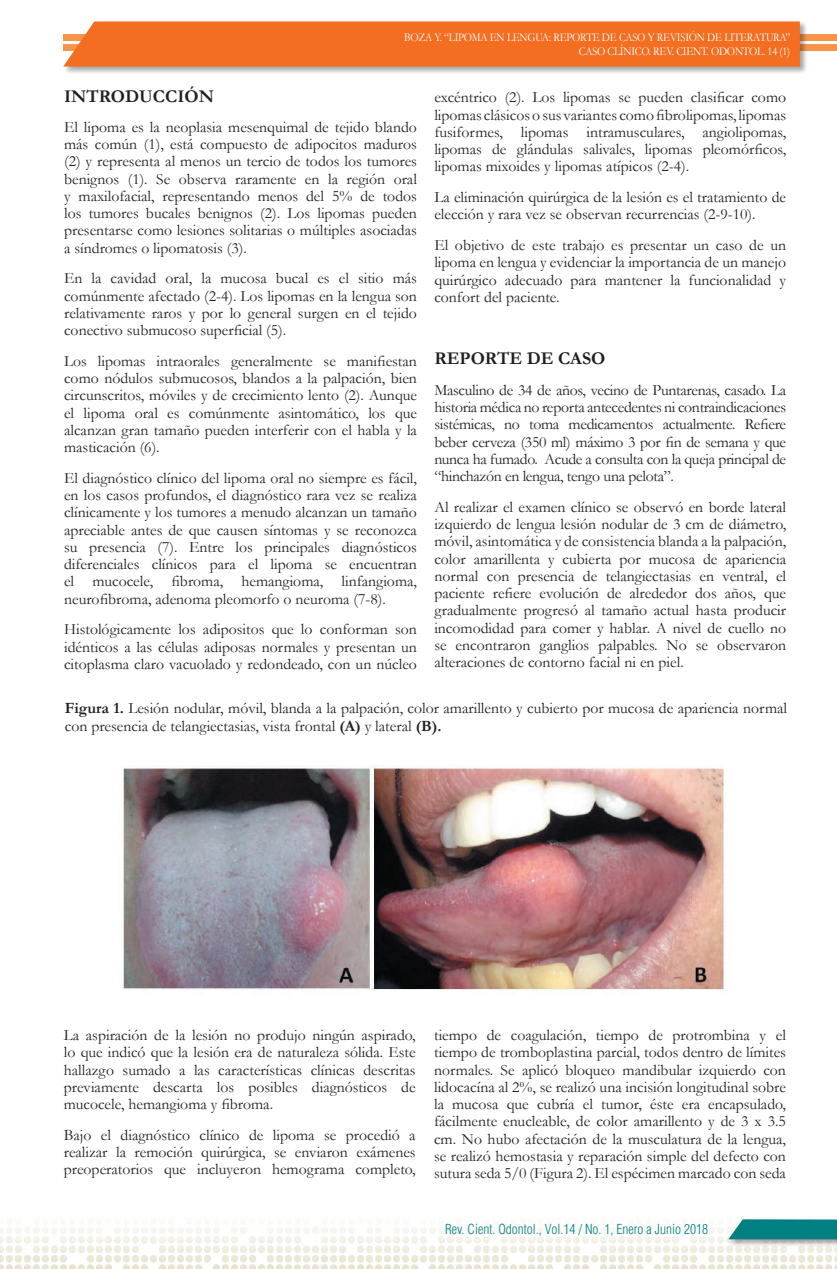
<style>
.page{position:relative;width:837px;height:1269px;background:#fff}
.page>*{position:absolute;margin:0;border:0;box-sizing:border-box;transform-origin:0 0}
.t1{font:700 18px "Garamond";color:#231f20}
.t2{font:15.75px/17.2px "Garamond";color:#231f20;text-align:justify}
.t3{font:300 condensed 13.5px "Helvetica LT Std";color:#008080}
.t4{font:12px/13.5px "Garamond";letter-spacing:-.02em;color:#fff;text-align:right;scale:.88 1}
.s1{font-weight:700}
</style>
<div class="page">
<img style="left:0;top:1223px;width:837px;height:46px">
<div style="left:728px;top:1218px;width:109px;height:29px;background:#231f20;opacity:.4"></div>
<svg style="left:728px;top:1219px;width:109px;height:20px"></svg>
<div style="left:63px;top:44px;width:774px;height:6px;background:#f79447"></div>
<div style="left:63px;top:34px;width:774px;height:7px;background:#f79447"></div>
<div style="left:62px;top:20px;width:745px;height:54px;background:#231f20;opacity:.4"></div>
<div style="left:63px;top:22px;width:737px;height:45px;background:#f36e21"></div>
<img style="left:123px;top:765px;width:601px;height:226px">
<p class="t4" style="left:404px;top:31px;width:440px">BOZA Y. “LIPOMA EN LENGUA: REPORTE DE CASO Y REVISIÓN DE LITERATURA”<br>CASO CLÍNICO. REV. CIENT. ODONTOL. 14 (1)</p>
<p class="t1" style="left:64px;top:86px;width:151px">INTRODUCCIÓN</p>
<p class="t2" style="left:64px;top:118px;width:354px">El lipoma es la neoplasia mesenquimal de tejido blando más común (1), está compuesto de adipocitos maduros (2) y representa al menos un tercio de todos los tumores benignos (1). Se observa raramente en la región oral y maxilofacial, representando menos del 5% de todos los tumores bucales benignos (2). Los lipomas pueden presentarse como lesiones solitarias o múltiples asociadas a síndromes o lipomatosis (3).</p>
<p class="t2" style="left:64px;top:270px;width:354px">En la cavidad oral, la mucosa bucal es el sitio más comúnmente afectado (2-4). Los lipomas en la lengua son relativamente raros y por lo general surgen en el tejido conectivo submucoso superficial (5).</p>
<p class="t2" style="left:64px;top:352px;width:354px">Los lipomas intraorales generalmente se manifiestan como nódulos submucosos, blandos a la palpación, bien circunscritos, móviles y de crecimiento lento (2). Aunque el lipoma oral es comúnmente asintomático, los que alcanzan gran tamaño pueden interferir con el habla y la masticación (6).</p>
<p class="t2" style="left:64px;top:469px;width:354px">El diagnóstico clínico del lipoma oral no siempre es fácil, en los casos profundos, el diagnóstico rara vez se realiza clínicamente y los tumores a menudo alcanzan un tamaño apreciable antes de que causen síntomas y se reconozca su presencia (7). Entre los principales diagnósticos diferenciales clínicos para el lipoma se encuentran el mucocele, fibroma, hemangioma, linfangioma, neurofibroma, adenoma pleomorfo o neuroma (7-8).</p>
<p class="t2" style="left:64px;top:621px;width:354px">Histológicamente los adipositos que lo conforman son idénticos a las células adiposas normales y presentan un citoplasma claro vacuolado y redondeado, con un núcleo</p>
<p class="t2" style="left:434px;top:89px;width:353px">excéntrico (2). Los lipomas se pueden clasificar como lipomas clásicos o sus variantes como fibrolipomas, lipomas fusiformes, lipomas intramusculares, angiolipomas, lipomas de glándulas salivales, lipomas pleomórficos, lipomas mixoides y lipomas atípicos (2-4).</p>
<p class="t2" style="left:434px;top:188px;width:353px">La eliminación quirúrgica de la lesión es el tratamiento de elección y rara vez se observan recurrencias (2-9-10).</p>
<p class="t2" style="left:434px;top:236px;width:353px">El objetivo de este trabajo es presentar un caso de un lipoma en lengua y evidenciar la importancia de un manejo quirúrgico adecuado para mantener la funcionalidad y confort del paciente.</p>
<p class="t1" style="left:434px;top:348px;width:173px">REPORTE DE CASO</p>
<p class="t2" style="left:434px;top:381px;width:353px">Masculino de 34 de años, vecino de Puntarenas, casado. La historia médica no reporta antecedentes ni contraindicaciones sistémicas, no toma medicamentos actualmente. Refiere beber cerveza (350 ml) máximo 3 por fin de semana y que nunca ha fumado. Acude a consulta con la queja principal de “hinchazón en lengua, tengo una pelota”.</p>
<p class="t2" style="left:434px;top:498px;width:353px">Al realizar el examen clínico se observó en borde lateral izquierdo de lengua lesión nodular de 3 cm de diámetro, móvil, asintomática y de consistencia blanda a la palpación, color amarillenta y cubierta por mucosa de apariencia normal con presencia de telangiectasias en ventral, el paciente refiere evolución de alrededor dos años, que gradualmente progresó al tamaño actual hasta producir incomodidad para comer y hablar. A nivel de cuello no se encontraron ganglios palpables. No se observaron alteraciones de contorno facial ni en piel.</p>
<p class="t2" style="left:65px;top:700px;width:724px"><span class="s1">Figura 1.</span> Lesión nodular, móvil, blanda a la palpación, color amarillento y cubierto por mucosa de apariencia normal con presencia de telangiectasias, vista frontal <span class="s1">(A)</span> y lateral <span class="s1">(B).</span></p>
<p class="t2" style="left:64px;top:1026px;width:353px">La aspiración de la lesión no produjo ningún aspirado, lo que indicó que la lesión era de naturaleza sólida. Este hallazgo sumado a las características clínicas descritas previamente descarta los posibles diagnósticos de mucocele, hemangioma y fibroma.</p>
<p class="t2" style="left:64px;top:1126px;width:353px">Bajo el diagnóstico clínico de lipoma se procedió a realizar la remoción quirúrgica, se enviaron exámenes preoperatorios que incluyeron hemograma completo,</p>
<p class="t2" style="left:434px;top:1026px;width:353px">tiempo de coagulación, tiempo de protrombina y el tiempo de tromboplastina parcial, todos dentro de límites normales. Se aplicó bloqueo mandibular izquierdo con lidocacína al 2%, se realizó una incisión longitudinal sobre la mucosa que cubría el tumor, éste era encapsulado, fácilmente enucleable, de color amarillento y de 3 x 3.5 cm. No hubo afectación de la musculatura de la lengua, se realizó hemostasia y reparación simple del defecto con sutura seda 5/0 (Figura 2). El espécimen marcado con seda</p>
<p class="t3" style="left:445px;top:1221px;width:264px">Rev. Cient. Odontol., Vol.14 / No. 1, Enero a Junio 2018</p>
</div>
